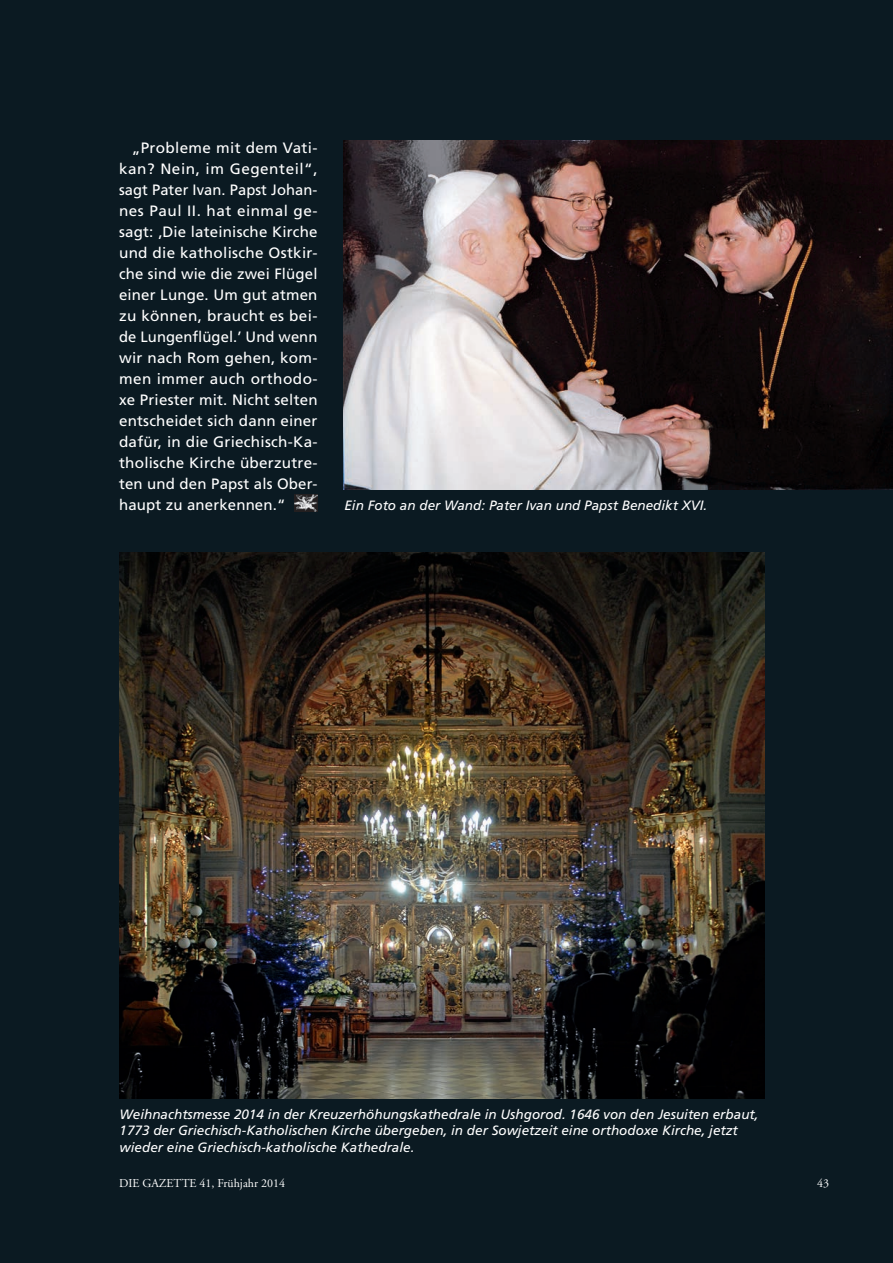
<style>
.page{position:relative;width:893px;height:1263px;background:#0b1a22}
.page>*{position:absolute;margin:0;border:0;box-sizing:border-box;transform-origin:0 0}
.t1{font:15px/21px "Frutiger";letter-spacing:.01em;color:#fff;text-align:justify}
.t2{font:italic 13.5px/16.2px "Frutiger";color:#fff}
.t3{font:12px "Adobe Garamond";color:#fff}
</style>
<div class="page">
<img style="left:294px;top:494px;width:23px;height:18px">
<img style="left:343px;top:140px;width:550px;height:349px">
<img style="left:119px;top:552px;width:646px;height:546px">
<p class="t1" style="left:119px;top:137px;width:200px;text-indent:13px">„Probleme mit dem Vati&shy;kan? Nein, im Gegenteil“, sagt Pater Ivan. Papst Johan&shy;nes Paul II. hat einmal ge&shy;sagt: ‚Die lateinische Kirche und die katholische Ostkir&shy;che sind wie die zwei Flügel einer Lunge. Um gut atmen zu können, braucht es bei&shy;de Lungenflügel.’ Und wenn wir nach Rom gehen, kom&shy;men immer auch orthodo&shy;xe Priester mit. Nicht selten entscheidet sich dann einer dafür, in die Griechisch-Ka&shy;tholische Kirche überzutre&shy;ten und den Papst als Ober&shy;haupt zu anerkennen.“</p>
<p class="t2" style="left:344px;top:497px;width:364px">Ein Foto an der Wand: Pater Ivan und Papst Benedikt XVI.</p>
<p class="t2" style="left:120px;top:1106px;width:640px">Weihnachtsmesse 2014 in der Kreuzerhöhungskathedrale in Ushgorod. 1646 von den Jesuiten erbaut,<br>1773 der Griechisch-Katholischen Kirche übergeben, in der Sowjetzeit eine orthodoxe Kirche, jetzt wieder eine Griechisch-katholische Kathedrale.</p>
<p class="t3" style="left:119px;top:1176px;width:167px">DIE GAZETTE 41, Frühjahr 2014</p>
<p class="t3" style="left:817px;top:1176px;width:13px">43</p>
</div>
